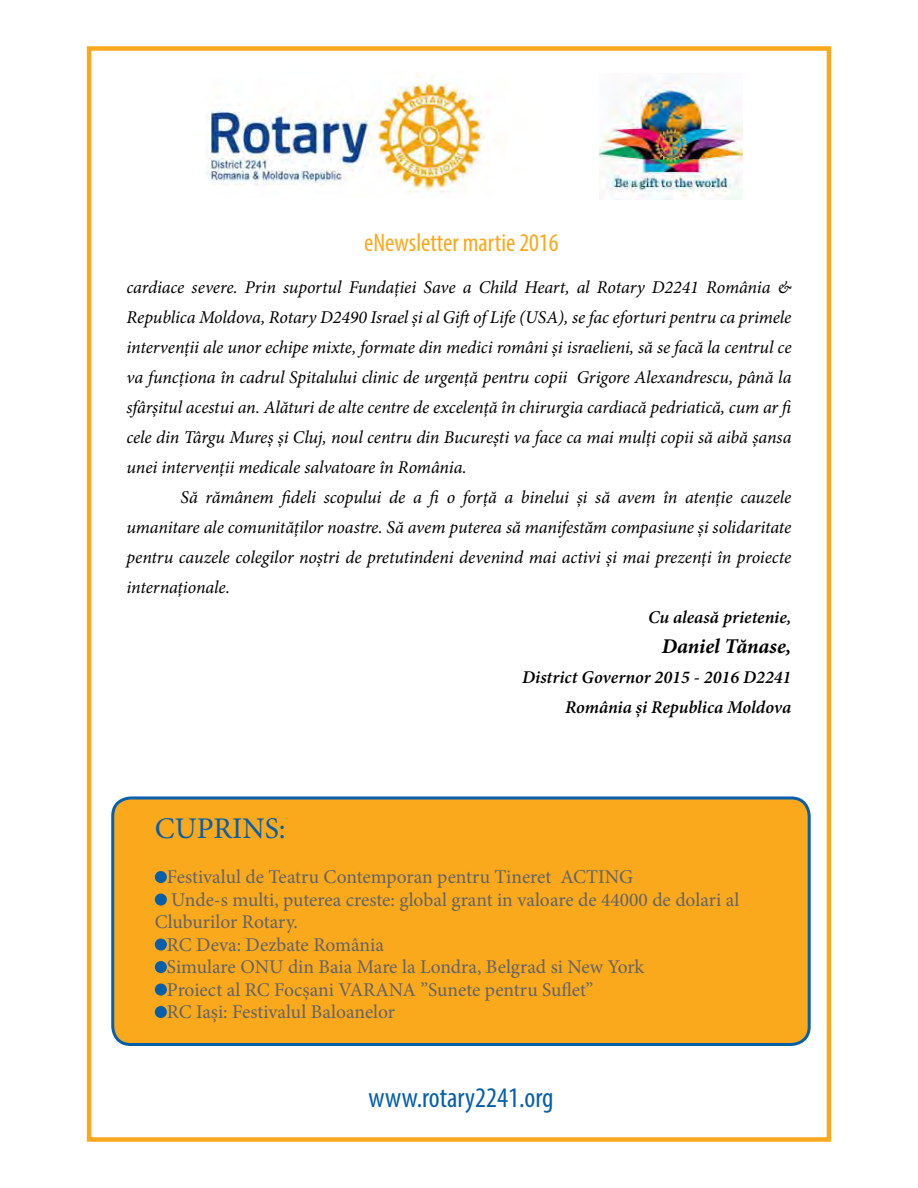
<style>
.page{position:relative;width:918px;height:1188px;background:#fff}
.page>*{position:absolute;margin:0;border:0;box-sizing:border-box;transform-origin:0 0}
.t1{font:30px "Minion Pro";color:#065fab}
.t2{font:condensed 28.5px "Myriad Pro";color:#065fab}
.t3{font:condensed 25.5px "Myriad Pro";color:#faa81c}
.t4{font:italic 700 21px "Minion Pro";letter-spacing:-.005em;color:#000}
.t5{font:19.5px "Minion Pro";color:#636466}
.t6{font:italic 18px/30px "Minion Pro";letter-spacing:-.01em;color:#000}
.t7{font:italic 600 18px/30px "Minion Pro";color:#000;text-align:right}
</style>
<div class="page">
<div style="left:87px;top:46px;width:744px;height:1096px;border:4px solid #faa81c"></div>
<img style="left:206px;top:74px;width:292px;height:120px">
<img style="left:599px;top:73px;width:143px;height:127px">
<div style="left:113px;top:798px;width:696px;height:246px;background:#faa81c;border-radius:18px"></div>
<div style="left:111px;top:796px;width:700px;height:250px;border:3px solid #065fab;border-radius:18px"></div>
<div style="left:155px;top:871px;width:12px;height:12px;background:#065fab;border-radius:50%"></div>
<div style="left:155px;top:894px;width:12px;height:12px;background:#065fab;border-radius:50%"></div>
<div style="left:155px;top:939px;width:12px;height:12px;background:#065fab;border-radius:50%"></div>
<div style="left:155px;top:961px;width:12px;height:12px;background:#065fab;border-radius:50%"></div>
<div style="left:155px;top:984px;width:12px;height:12px;background:#065fab;border-radius:50%"></div>
<div style="left:155px;top:1006px;width:12px;height:12px;background:#065fab;border-radius:50%"></div>
<h3 class="t3" style="left:364px;top:227px;width:196px">eNewsletter martie 2016</h3>
<p class="t6" style="left:127px;top:273px;width:669px">cardiace severe. Prin suportul Fundației Save a Child Heart, al Rotary D2241 România &amp; Republica Moldova, Rotary D2490 Israel și al Gift of Life (USA), se fac eforturi pentru ca primele intervenții ale unor echipe mixte, formate din medici români și israelieni, să se facă la centrul ce va funcționa în cadrul Spitalului clinic de urgență pentru copii Grigore Alexandrescu, până la sfârșitul acestui an. Alături de alte centre de excelență în chirurgia cardiacă pedriatică, cum ar fi cele din Târgu Mureș și Cluj, noul centru din București va face ca mai mulți copii să aibă șansa unei intervenții medicale salvatoare în România.</p>
<p class="t6" style="left:127px;top:483px;width:666px;text-align:justify;text-indent:54px">Să rămânem fideli scopului de a fi o forță a binelui și să avem în atenție cauzele umanitare ale comunităților noastre. Să avem puterea să manifestăm compasiune și solidaritate pentru cauzele colegilor noștri de pretutindeni devenind mai activi și mai prezenți în proiecte internaționale.</p>
<p class="t7" style="left:648px;top:602px;width:145px">Cu aleasă prietenie,</p>
<p class="t4" style="left:662px;top:632px;width:131px">Daniel Tănase,</p>
<p class="t7" style="left:522px;top:662px;width:271px">District Governor 2015 - 2016 D2241<br>România și Republica Moldova</p>
<h1 class="t1" style="left:155px;top:808px;width:132px">CUPRINS:</h1>
<p class="t5" style="left:167px;top:864px;width:468px">Festivalul de Teatru Contemporan pentru Tineret ACTING</p>
<p class="t5" style="left:171px;top:886px;width:570px">Unde-s multi, puterea creste: global grant in valoare de 44000 de dolari al</p>
<p class="t5" style="left:155px;top:909px;width:145px">Cluburilor Rotary.</p>
<p class="t5" style="left:167px;top:931px;width:219px">RC Deva: Dezbate România</p>
<p class="t5" style="left:167px;top:954px;width:479px">Simulare ONU din Baia Mare la Londra, Belgrad si New York</p>
<p class="t5" style="left:167px;top:976px;width:428px">Proiect al RC Focșani VARANA ”Sunete pentru Suflet”</p>
<p class="t5" style="left:167px;top:999px;width:230px">RC Iași: Festivalul Baloanelor</p>
<h2 class="t2" style="left:368px;top:1080px;width:187px">www.rotary2241.org</h2>
</div>
